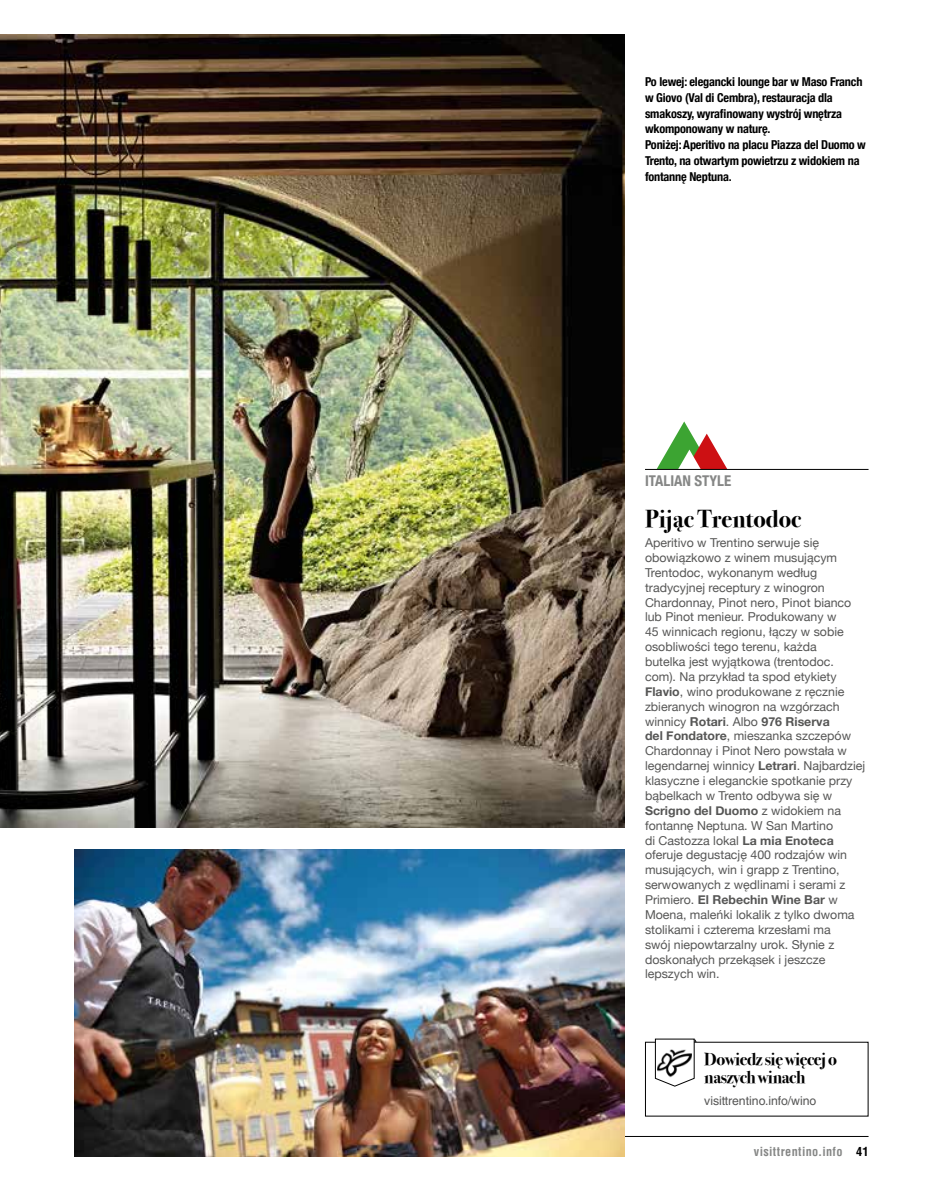
<style>
.page{position:relative;width:943px;height:1191px;background:#fff}
.page>*{position:absolute;margin:0;border:0;box-sizing:border-box;transform-origin:0 0}
.t1{font:700 24.5px "Bodoni Svty Two ITCTT";color:#000}
.t2{font:700 17.5px/17.5px "Bodoni Svty Two ITCTT";letter-spacing:-.02em;color:#000}
.t3{font:700 condensed 14.88px "Helvetica Neue";color:#868786}
.t4{font:12.25px/14.9px "Helvetica Neue";color:#565655}
.t5{font:700 condensed 12.25px/15.8px "Helvetica Neue";letter-spacing:-.015em;color:#000}
.t6{font:12.25px "Helvetica LT Std";color:#565655}
.t7{font:700 condensed 12.25px "Helvetica LT Std";letter-spacing:.03em;color:#868786}
.s1{font-weight:700}
.s2{color:#000}
</style>
<div class="page">
<hr style="left:74px;top:1136px;width:794px;height:1px;background:#000">
<img style="left:74px;top:850px;width:550px;height:306px">
<img style="left:0;top:35px;width:624px;height:792px">
<svg style="left:656px;top:421px;width:71px;height:48px"></svg>
<hr style="left:645px;top:469px;width:223px;height:1px;background:#000">
<svg style="left:654px;top:1038px;width:42px;height:49px"></svg>
<p class="t5" style="left:645px;top:73px;width:222px">Po lewej: elegancki lounge bar w Maso Franch w Giovo (Val di Cembra), restauracja dla smakoszy, wyrafinowany wystrój wnętrza wkomponowany w naturę.<br>Poniżej: Aperitivo na placu Piazza del Duomo w Trento, na otwartym powietrzu z widokiem na fontannę Neptuna.</p>
<p class="t3" style="left:645px;top:468px;width:88px">ITALIAN STYLE</p>
<h1 class="t1" style="left:645px;top:498px;width:157px">Pijąc Trentodoc</h1>
<p class="t4" style="left:645px;top:536px;width:222px">Aperitivo w Trentino serwuje się obowiązkowo z winem musującym Trentodoc, wykonanym według tradycyjnej receptury z winogron Chardonnay, Pinot nero, Pinot bianco lub Pinot menieur. Produkowany w<br>45 winnicach regionu, łączy w sobie osobliwości tego terenu, każda<br>butelka jest wyjątkowa (trentodoc. com). Na przykład ta spod etykiety <span class="s1">Flavio</span>, wino produkowane z ręcznie zbieranych winogron na wzgórzach winnicy <span class="s1">Rotari</span>. Albo <span class="s1">976 Riserva<br>del Fondatore</span>, mieszanka szczepów Chardonnay i Pinot Nero powstała w legendarnej winnicy <span class="s1">Letrari</span>. Najbardziej klasyczne i eleganckie spotkanie przy bąbelkach w Trento odbywa się w <span class="s1">Scrigno del Duomo</span> z widokiem na fontannę Neptuna. W San Martino<br>di Castozza lokal <span class="s1">La mia Enoteca </span>oferuje degustację 400 rodzajów win musujących, win i grapp z Trentino, serwowanych z wędlinami i serami z Primiero. <span class="s1">El Rebechin Wine Bar</span> w Moena, maleńki lokalik z tylko dwoma stolikami i czterema krzesłami ma<br>swój niepowtarzalny urok. Słynie z doskonałych przekąsek i jeszcze lepszych win.</p>
<h2 class="t2" style="left:704px;top:1049px;width:134px">Dowiedz się więcej o naszych winach</h2>
<p class="t6" style="left:704px;top:1093px;width:114px">visittrentino.info/wino</p>
<p class="t7" style="left:753px;top:1144px;width:116px">visittrentino.info <span class="s2">41</span></p>
</div>
